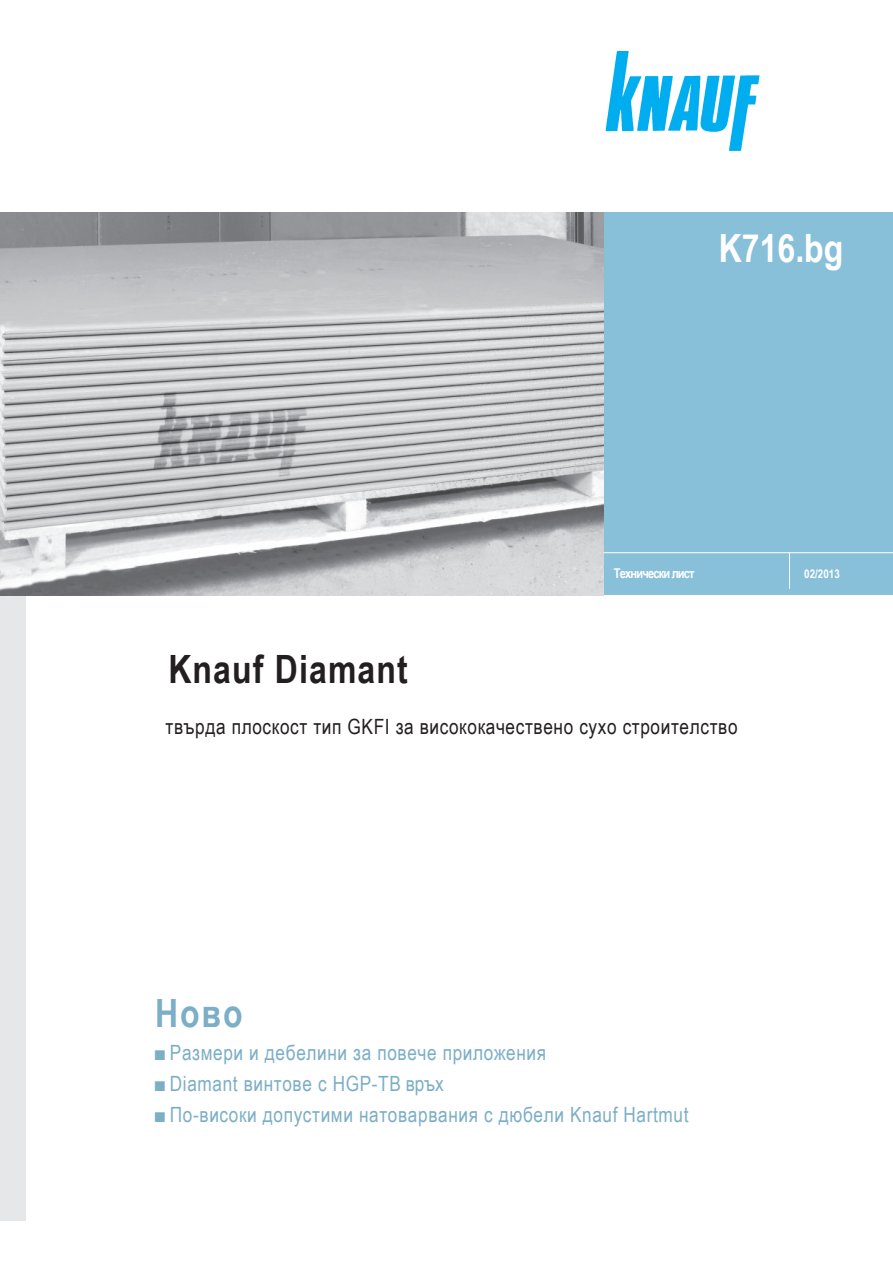
<style>
.page{position:relative;width:893px;height:1263px;background:#fff}
.page>*{position:absolute;margin:0;border:0;box-sizing:border-box;transform-origin:0 0}
.t1{font:700 39px "Arial Narrow";letter-spacing:.03em;color:#231f20}
.t2{font:700 39px "Arial Narrow";color:#fff}
.t3{font:700 39px "Arial Narrow";color:#7caec6}
.t4{font:21px "Arial Narrow";letter-spacing:.03em;color:#7caec6}
.t5{font:21px "Arial Narrow";letter-spacing:.03em;color:#231f20}
.t6{font:700 13.5px "Arial Narrow";letter-spacing:-.06em;color:#fff}
.t7{font:700 12px "Arial Narrow";color:#fff}
</style>
<div class="page">
<div style="left:604px;top:213px;width:289px;height:382px;background:#89c0d9"></div>
<div style="left:0;top:595px;width:25px;height:625px;background:#e6e7e9"></div>
<img style="left:606px;top:51px;width:153px;height:100px">
<img style="left:0;top:213px;width:604px;height:382px">
<hr style="left:604px;top:552px;width:289px;height:1px;background:#fff">
<hr style="left:789px;top:553px;width:1px;height:36px;background:#fff">
<p class="t2" style="left:719px;top:219px;width:126px">K716.bg</p>
<p class="t6" style="left:614px;top:563px;width:82px">Технически лист</p>
<p class="t7" style="left:804px;top:565px;width:37px">02/2013</p>
<p class="t1" style="left:168px;top:639px;width:241px">Knauf Diamant</p>
<p class="t5" style="left:166px;top:711px;width:573px">твърда плоскост тип GKFI за висококачествено сухо строителство</p>
<p class="t3" style="left:155px;top:984px;width:89px">Ново</p>
<p class="t4" style="left:155px;top:1037px;width:393px">■Размери и дебелини за повече приложения</p>
<p class="t4" style="left:155px;top:1068px;width:290px">■Diamant винтове с HGP-TB връх</p>
<p class="t4" style="left:155px;top:1099px;width:535px">■По-високи допустими натоварвания с дюбели Knauf Hartmut</p>
</div>
